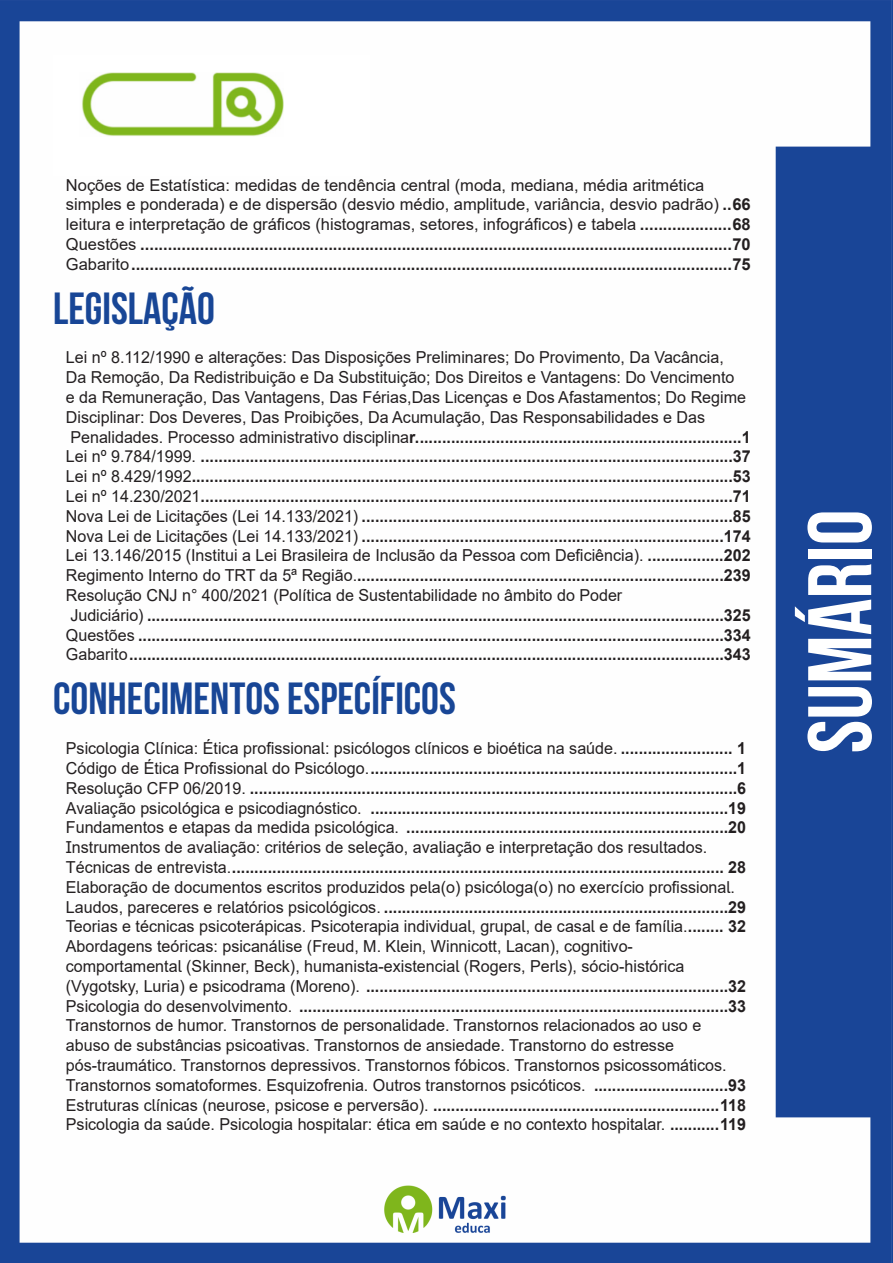
<style>
.page{position:relative;width:893px;height:1263px;background:#fff}
.page>*{position:absolute;margin:0;border:0;box-sizing:border-box;transform-origin:0 0}
.t1{font:700 90px "Bebas Neue";color:#fff}
.t2{font:700 45px "Bebas Neue";color:#184696}
.Titulo{font:700 16.5px "Arial";color:#231f20}
.Titulo-2{font:16.5px "Arial";color:#231f20}
.s1{font-weight:700}
.s2{font-weight:400}
</style>
<div class="page">
<img style="left:0;top:0;width:893px;height:1263px">
<div style="left:53px;top:55px;width:317px;height:121px;background:#fff"></div>
<img style="left:82px;top:72px;width:201px;height:64px">
<p class="Titulo-2" style="left:66px;top:173px;width:640px">Noções de Estatística: medidas de tendência central (moda, mediana, média aritmética</p>
<p class="Titulo-2" style="left:66px;top:193px;width:686px">simples e ponderada) e de dispersão (desvio médio, amplitude, variância, desvio padrão) <span class="s1">..66</span></p>
<p class="Titulo-2" style="left:66px;top:213px;width:686px">leitura e interpretação de gráficos (histogramas, setores, infográficos) e tabela <span class="s1">....................68</span></p>
<p class="Titulo" style="left:66px;top:233px;width:686px"><span class="s2">Questões</span> .................................................................................................................................70</p>
<p class="Titulo" style="left:66px;top:252px;width:686px"><span class="s2">Gabarito</span>...................................................................................................................................75</p>
<p class="t2" style="left:53px;top:284px;width:163px">LEGISLAÇÃO</p>
<p class="Titulo-2" style="left:66px;top:346px;width:659px">Lei nº 8.112/1990 e alterações: Das Disposições Preliminares; Do Provimento, Da Vacância,</p>
<p class="Titulo-2" style="left:66px;top:366px;width:670px">Da Remoção, Da Redistribuição e Da Substituição; Dos Direitos e Vantagens: Do Vencimento</p>
<p class="Titulo-2" style="left:66px;top:386px;width:682px">e da Remuneração, Das Vantagens, Das Férias,Das Licenças e Dos Afastamentos; Do Regime</p>
<p class="Titulo-2" style="left:66px;top:406px;width:641px">Disciplinar: Dos Deveres, Das Proibições, Da Acumulação, Das Responsabilidades e Das</p>
<p class="Titulo" style="left:70px;top:425px;width:682px"><span class="s2">Penalidades. Processo administrativo disciplina</span>r.........................................................................1</p>
<p class="Titulo" style="left:66px;top:445px;width:686px"><span class="s2">Lei nº 9.784/1999.</span> .......................................................................................................................37</p>
<p class="Titulo" style="left:66px;top:465px;width:686px"><span class="s2">Lei nº 8.429/1992</span>.........................................................................................................................53</p>
<p class="Titulo" style="left:66px;top:485px;width:686px"><span class="s2">Lei nº 14.230/2021</span>.......................................................................................................................71</p>
<p class="Titulo" style="left:66px;top:504px;width:686px"><span class="s2">Nova Lei de Licitações (Lei 14.133/2021)</span> ...................................................................................85</p>
<p class="Titulo" style="left:66px;top:524px;width:686px"><span class="s2">Nova Lei de Licitações (Lei 14.133/2021)</span> .................................................................................174</p>
<p class="Titulo-2" style="left:66px;top:544px;width:686px">Lei 13.146/2015 (Institui a Lei Brasileira de Inclusão da Pessoa com Deficiência). <span class="s1">.................202</span></p>
<p class="Titulo" style="left:66px;top:564px;width:686px"><span class="s2">Regimento Interno do TRT da 5ª Região.</span>..................................................................................239</p>
<p class="Titulo-2" style="left:66px;top:584px;width:558px">Resolução CNJ n° 400/2021 (Política de Sustentabilidade no âmbito do Poder</p>
<p class="Titulo" style="left:70px;top:603px;width:682px"><span class="s2">Judiciário)</span> .................................................................................................................................325</p>
<p class="Titulo" style="left:66px;top:623px;width:686px"><span class="s2">Questões</span> ...................................................................................................................................334</p>
<p class="Titulo" style="left:66px;top:643px;width:686px"><span class="s2">Gabarito</span>.....................................................................................................................................343</p>
<p class="t2" style="left:53px;top:674px;width:404px">CONHECIMENTOS ESPECÍFICOS</p>
<p class="Titulo-2" style="left:66px;top:737px;width:682px">Psicologia Clínica: Ética profissional: psicólogos clínicos e bioética na saúde. <span class="s1">......................... 1</span></p>
<p class="Titulo" style="left:66px;top:756px;width:682px"><span class="s2">Código de Ética Profissional do Psicólogo.</span>..................................................................................1</p>
<p class="Titulo" style="left:66px;top:776px;width:682px"><span class="s2">Resolução CFP 06/2019.</span> .............................................................................................................6</p>
<p class="Titulo" style="left:66px;top:796px;width:682px"><span class="s2">Avaliação psicológica e psicodiagnóstico.</span> ................................................................................19</p>
<p class="Titulo" style="left:66px;top:816px;width:682px"><span class="s2">Fundamentos e etapas da medida psicológica.</span> ........................................................................20</p>
<p class="Titulo-2" style="left:66px;top:836px;width:643px">Instrumentos de avaliação: critérios de seleção, avaliação e interpretação dos resultados.</p>
<p class="Titulo" style="left:66px;top:855px;width:682px"><span class="s2">Técnicas de entrevista.</span>.............................................................................................................. 28</p>
<p class="Titulo-2" style="left:66px;top:875px;width:671px">Elaboração de documentos escritos produzidos pela(o) psicóloga(o) no exercício profissional.</p>
<p class="Titulo" style="left:66px;top:895px;width:682px"><span class="s2">Laudos, pareceres e relatórios psicológicos.</span> .............................................................................29</p>
<p class="Titulo-2" style="left:66px;top:915px;width:682px">Teorias e técnicas psicoterápicas. Psicoterapia individual, grupal, de casal e de família.<span class="s1">........ 32</span></p>
<p class="Titulo-2" style="left:66px;top:935px;width:569px">Abordagens teóricas: psicanálise (Freud, M. Klein, Winnicott, Lacan), cognitivo-</p>
<p class="Titulo-2" style="left:66px;top:955px;width:620px">comportamental (Skinner, Beck), humanista-existencial (Rogers, Perls), sócio-histórica</p>
<p class="Titulo" style="left:66px;top:974px;width:682px"><span class="s2">(Vygotsky, Luria) e psicodrama (Moreno).</span> .................................................................................32</p>
<p class="Titulo" style="left:66px;top:994px;width:682px"><span class="s2">Psicologia do desenvolvimento.</span> ................................................................................................33</p>
<p class="Titulo-2" style="left:66px;top:1014px;width:637px">Transtornos de humor. Transtornos de personalidade. Transtornos relacionados ao uso e</p>
<p class="Titulo-2" style="left:66px;top:1034px;width:610px">abuso de substâncias psicoativas. Transtornos de ansiedade. Transtorno do estresse</p>
<p class="Titulo-2" style="left:66px;top:1054px;width:662px">pós-traumático. Transtornos depressivos. Transtornos fóbicos. Transtornos psicossomáticos.</p>
<p class="Titulo-2" style="left:66px;top:1073px;width:682px">Transtornos somatoformes. Esquizofrenia. Outros transtornos psicóticos. <span class="s1">..............................93</span></p>
<p class="Titulo" style="left:66px;top:1093px;width:682px"><span class="s2">Estruturas clínicas (neurose, psicose e perversão).</span> ................................................................118</p>
<p class="Titulo-2" style="left:66px;top:1113px;width:682px">Psicologia da saúde. Psicologia hospitalar: ética em saúde e no contexto hospitalar. <span class="s1">...........119</span></p>
<h1 class="t1" style="left:791px;top:753px;width:245px;rotate:-90deg">SUMÁRIO</h1>
</div>
